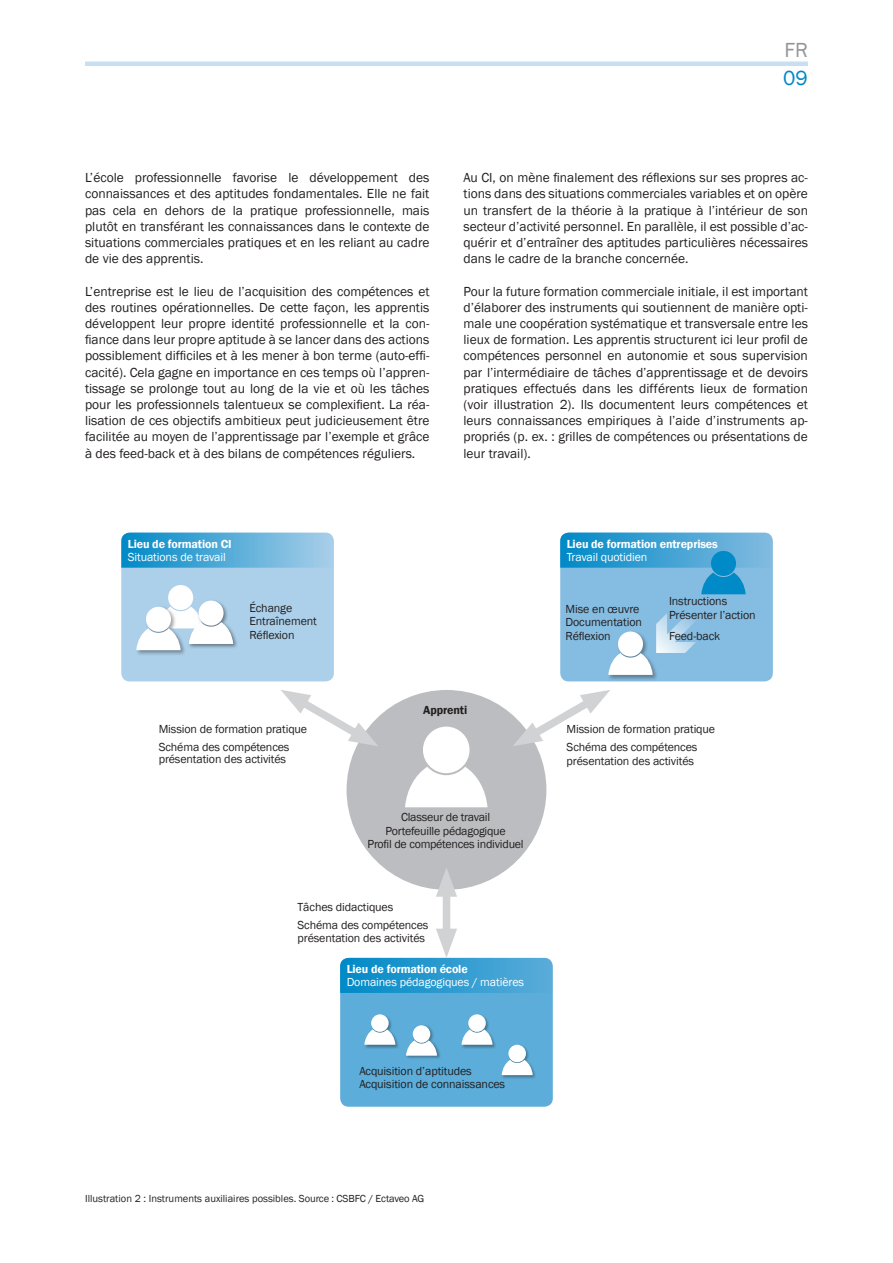
<style>
.page{position:relative;width:893px;height:1263px;background:#fff}
.page>*{position:absolute;margin:0;border:0;box-sizing:border-box;transform-origin:0 0}
.t1{font:21px "Franklin Gothic";color:#008ac7}
.t2{font:21px "Franklin Gothic";color:#939598}
.t3{font:13.5px/16.2px "Franklin Gothic";color:#231f20;text-align:justify}
.t4{font:12px/13.5px "Franklin Gothic";letter-spacing:-.01em;color:#231f20}
.t5{font:12px "Franklin Gothic";letter-spacing:-.01em;color:#fff}
.t6{font:600 12px "Franklin Gothic";letter-spacing:-.01em;color:#fff}
.t7{font:600 12px "Franklin Gothic";letter-spacing:-.01em;color:#231f20}
.t8{font:10.5px "Franklin Gothic";color:#231f20}
</style>
<div class="page">
<hr style="left:85px;top:62px;width:723px;height:4px;background:#c7dff1">
<div style="left:121px;top:533px;width:213px;height:148px;background:#acd0ea;border-radius:9px"></div>
<svg style="left:121px;top:533px;width:213px;height:35px;background:#55acd8"></svg>
<div style="left:168px;top:585px;width:25px;height:25px;background:#fff;border-radius:50%"></div>
<div style="left:187px;top:599px;width:51px;height:51px;background:#231f20;opacity:.5"></div>
<svg style="left:198px;top:600px;width:26px;height:26px"></svg>
<div style="left:135px;top:605px;width:51px;height:51px;background:#231f20;opacity:.4"></div>
<svg style="left:136px;top:607px;width:97px;height:43px"></svg>
<div style="left:146px;top:607px;width:25px;height:25px;background:#fff;border-radius:50%"></div>
<div style="left:347px;top:690px;width:199px;height:200px;background:#bcbdc0;border-radius:50%"></div>
<div style="left:560px;top:533px;width:213px;height:148px;background:#85bce1;border-radius:9px"></div>
<div style="left:607px;top:630px;width:51px;height:51px;background:#231f20;opacity:.4"></div>
<svg style="left:405px;top:767px;width:82px;height:40px"></svg>
<div style="left:423px;top:727px;width:46px;height:46px;background:#fff;border-radius:50%"></div>
<div style="left:340px;top:958px;width:213px;height:149px;background:#5cadda;border-radius:9px"></div>
<div style="left:364px;top:1014px;width:35px;height:35px;background:#231f20;opacity:.4"></div>
<svg style="left:364px;top:1029px;width:31px;height:16px"></svg>
<div style="left:371px;top:1014px;width:18px;height:18px;background:#fff;border-radius:50%"></div>
<div style="left:405px;top:1025px;width:36px;height:35px;background:#231f20;opacity:.4"></div>
<svg style="left:406px;top:1040px;width:31px;height:16px"></svg>
<div style="left:413px;top:1025px;width:17px;height:18px;background:#fff;border-radius:50%"></div>
<div style="left:461px;top:1014px;width:35px;height:35px;background:#231f20;opacity:.4"></div>
<svg style="left:461px;top:1029px;width:32px;height:16px"></svg>
<div style="left:468px;top:1014px;width:18px;height:18px;background:#fff;border-radius:50%"></div>
<div style="left:501px;top:1044px;width:36px;height:35px;background:#231f20;opacity:.4"></div>
<svg style="left:502px;top:1060px;width:31px;height:15px"></svg>
<div style="left:508px;top:1045px;width:18px;height:17px;background:#fff;border-radius:50%"></div>
<svg style="left:608px;top:613px;width:88px;height:62px"></svg>
<svg style="left:560px;top:533px;width:213px;height:61px"></svg>
<div style="left:711px;top:551px;width:25px;height:25px;background:#008ac7;border-radius:50%"></div>
<svg style="left:513px;top:690px;width:97px;height:57px"></svg>
<div style="left:443px;top:884px;width:7px;height:57px;background:#d1d2d4"></div>
<svg style="left:436px;top:868px;width:21px;height:29px"></svg>
<svg style="left:340px;top:929px;width:213px;height:64px"></svg>
<svg style="left:281px;top:690px;width:97px;height:57px"></svg>
<h1 class="t2" style="left:784px;top:37px;width:25px">FR</h1>
<h1 class="t1" style="left:783px;top:65px;width:26px">09</h1>
<p class="t3" style="left:85px;top:170px;width:346px">L’école professionnelle favorise le développement des connaissances et des aptitudes fondamentales. Elle ne fait pas cela en dehors de la pratique professionnelle, mais plutôt en transférant les connaissances dans le contexte de situations commerciales pratiques et en les reliant au cadre de vie des apprentis.</p>
<p class="t3" style="left:85px;top:283px;width:346px">L’entreprise est le lieu de l’acquisition des compétences et des routines opérationnelles. De cette façon, les apprentis développent leur propre identité professionnelle et la con&shy;fiance dans leur propre aptitude à se lancer dans des actions possiblement difficiles et à les mener à bon terme (auto-effi&shy;cacité). Cela gagne en importance en ces temps où l’appren&shy;tissage se prolonge tout au long de la vie et où les tâches pour les professionnels talentueux se complexifient. La réa&shy;lisation de ces objectifs ambitieux peut judicieusement être facilitée au moyen de l’apprentissage par l’exemple et grâce à des feed-back et à des bilans de compétences réguliers.</p>
<p class="t3" style="left:463px;top:170px;width:346px">Au CI, on mène finalement des réflexions sur ses propres ac&shy;tions dans des situations commerciales variables et on opère un transfert de la théorie à la pratique à l’intérieur de son secteur d’activité personnel. En parallèle, il est possible d’ac&shy;quérir et d’entraîner des aptitudes particulières nécessaires dans le cadre de la branche concernée.</p>
<p class="t3" style="left:463px;top:283px;width:346px">Pour la future formation commerciale initiale, il est important d’élaborer des instruments qui soutiennent de manière opti&shy;male une coopération systématique et transversale entre les lieux de formation. Les apprentis structurent ici leur profil de compétences personnel en autonomie et sous supervision par l’intermédiaire de tâches d’apprentissage et de devoirs pratiques effectués dans les différents lieux de formation (voir illustration 2). Ils documentent leurs compétences et leurs connaissances empiriques à l’aide d’instruments ap&shy;propriés (p. ex. : grilles de compétences ou présentations de leur travail).</p>
<p class="t6" style="left:128px;top:536px;width:105px">Lieu de formation CI</p>
<p class="t5" style="left:128px;top:550px;width:100px">Situations de travail</p>
<p class="t6" style="left:567px;top:536px;width:153px">Lieu de formation entreprises</p>
<p class="t5" style="left:567px;top:550px;width:82px">Travail quotidien</p>
<p class="t4" style="left:249px;top:601px;width:69px">Échange<br>Entraînement<br>Réflexion</p>
<p class="t4" style="left:566px;top:602px;width:78px">Mise en œuvre<br>Documentation<br>Réflexion</p>
<p class="t4" style="left:669px;top:595px;width:88px">Instructions<br>Présenter l’action</p>
<p class="t4" style="left:669px;top:629px;width:53px">Feed-back</p>
<p class="t4" style="left:159px;top:720px;width:150px;line-height:18px">Mission de formation pratique<br>Schéma des compétences</p>
<p class="t4" style="left:159px;top:753px;width:129px">présentation des activités</p>
<p class="t7" style="left:423px;top:702px;width:45px">Apprenti</p>
<p class="t4" style="left:368px;top:811px;width:158px;text-align:center">Classeur de travail<br>Portefeuille pédagogique<br>Profil de compétences individuel</p>
<p class="t4" style="left:298px;top:898px;width:132px;line-height:18px">Tâches didactiques<br>Schéma des compétences</p>
<p class="t4" style="left:298px;top:932px;width:129px">présentation des activités</p>
<p class="t6" style="left:347px;top:961px;width:123px">Lieu de formation école</p>
<p class="t5" style="left:347px;top:975px;width:179px">Domaines pédagogiques / matières</p>
<p class="t4" style="left:359px;top:1064px;width:147px">Acquisition d’aptitudes<br>Acquisition de connaissances</p>
<p class="t8" style="left:85px;top:1192px;width:341px">Illustration 2 : Instruments auxiliaires possibles. Source : CSBFC / Ectaveo AG</p>
<p class="t4" style="left:567px;top:720px;width:150px;line-height:18px">Mission de formation pratique<br>Schéma des compétences</p>
<p class="t4" style="left:567px;top:754px;width:129px">présentation des activités</p>
</div>
